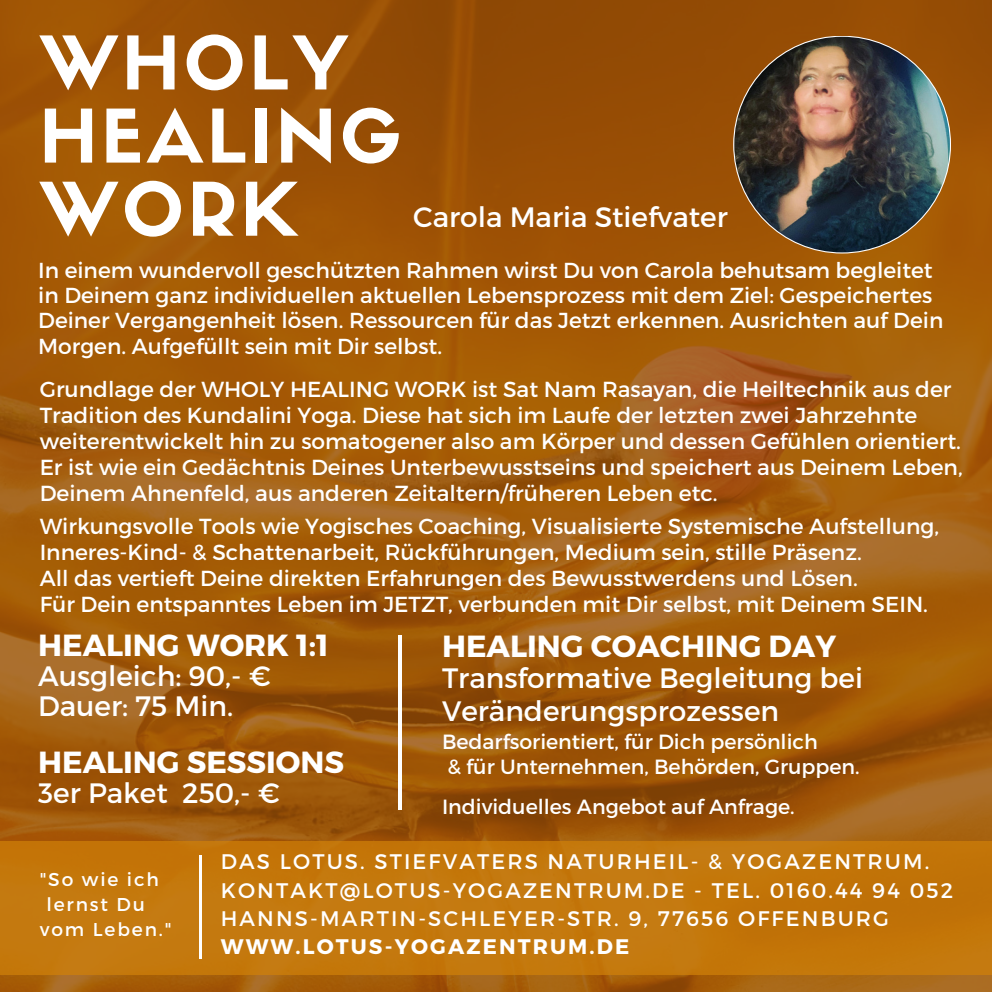
<style>
.page{position:relative;width:992px;height:992px;background:#fff}
.page>*{position:absolute;margin:0;border:0;box-sizing:border-box;transform-origin:0 0}
.t1{font:72.5px/73px "Sifonn Basic";letter-spacing:.055em;color:#fff}
.t2{font:700 30.5px "Montserrat";color:#fff}
.t3{font:28px/30px "Montserrat";color:#fff}
.t4{font:21.75px/25.8px "Montserrat";color:#fff}
.t5{font:21px/28px "Montserrat";letter-spacing:.1em;color:#fff}
.t6{font:20.5px/25px "Montserrat";color:#fff}
.t7{font:18.5px "Montserrat";letter-spacing:.1em;color:#fff}
.s1{font-weight:700}
</style>
<div class="page">
<img style="left:0;top:0;width:992px;height:992px">
<div style="left:0;top:841px;width:992px;height:134px;background:#c4780c"></div>
<hr style="left:199px;top:855px;width:3px;height:104px;background:#fff">
<img style="left:734px;top:37px;width:216px;height:215px;border-radius:50%">
<hr style="left:398px;top:635px;width:3px;height:175px;background:#fff">
<h4 class="t1" style="left:40px;top:35px;width:363px">WHOLY<br>HEALING<br>WORK</h4>
<h4 class="t3" style="left:413px;top:201px;width:316px">Carola Maria Stiefvater</h4>
<h1 class="t4" style="left:38px;top:256px;width:907px">In einem wundervoll geschützten Rahmen wirst Du von Carola behutsam begleitet in Deinem ganz individuellen aktuellen Lebensprozess mit dem Ziel: Gespeichertes Deiner Vergangenheit lösen. Ressourcen für das Jetzt erkennen. Ausrichten auf Dein Morgen. Aufgefüllt sein mit Dir selbst.</h1>
<p class="t4" style="left:40px;top:376px;width:924px">Grundlage der WHOLY HEALING WORK ist Sat Nam Rasayan, die Heiltechnik aus der Tradition des Kundalini Yoga. Diese hat sich im Laufe der letzten zwei Jahrzehnte weiterentwickelt hin zu somatogener also am Körper und dessen Gefühlen orientiert.<br>Er ist wie ein Gedächtnis Deines Unterbewusstseins und speichert aus Deinem Leben, Deinem Ahnenfeld, aus anderen Zeitaltern/früheren Leben etc.</p>
<h2 class="t4" style="left:40px;top:513px;width:901px">Wirkungsvolle Tools wie Yogisches Coaching, Visualisierte Systemische Aufstellung, Inneres-Kind- &amp; Schattenarbeit, Rückführungen, Medium sein, stille Präsenz.<br>All das vertieft Deine direkten Erfahrungen des Bewusstwerdens und Lösen.<br>Für Dein entspanntes Leben im JETZT, verbunden mit Dir selbst, mit Deinem SEIN.</h2>
<p class="t2" style="left:38px;top:625px;width:292px">HEALING WORK 1:1</p>
<p class="t3" style="left:38px;top:659px;width:234px">Ausgleich: 90,- €<br>Dauer: 75 Min.</p>
<h3 class="t2" style="left:38px;top:742px;width:307px">HEALING SESSIONS</h3>
<h3 class="t3" style="left:38px;top:776px;width:243px">3er Paket 250,- €</h3>
<p class="t2" style="left:442px;top:627px;width:396px">HEALING COACHING DAY</p>
<p class="t3" style="left:442px;top:659px;width:423px;line-height:33.8px">Transformative Begleitung bei<br>Veränderungsprozessen</p>
<p class="t6" style="left:442px;top:728px;width:419px">Bedarfsorientiert, für Dich persönlich<br>&amp; für Unternehmen, Behörden, Gruppen.</p>
<p class="t6" style="left:442px;top:793px;width:354px">Individuelles Angebot auf Anfrage.</p>
<h2 class="t7" style="left:40px;top:867px;width:121px">"So wie ich</h2>
<h2 class="t7" style="left:46px;top:892px;width:100px">lernst Du</h2>
<h2 class="t7" style="left:40px;top:917px;width:133px">vom Leben."</h2>
<h4 class="t5" style="left:221px;top:847px;width:734px">DAS LOTUS. STIEFVATERS NATURHEIL- &amp; YOGAZENTRUM.<br>KONTAKT@LOTUS-YOGAZENTRUM.DE - TEL. 0160.44 94 052<br>HANNS-MARTIN-SCHLEYER-STR. 9, 77656 OFFENBURG <span class="s1">WWW.LOTUS-YOGAZENTRUM.DE</span></h4>
</div>
